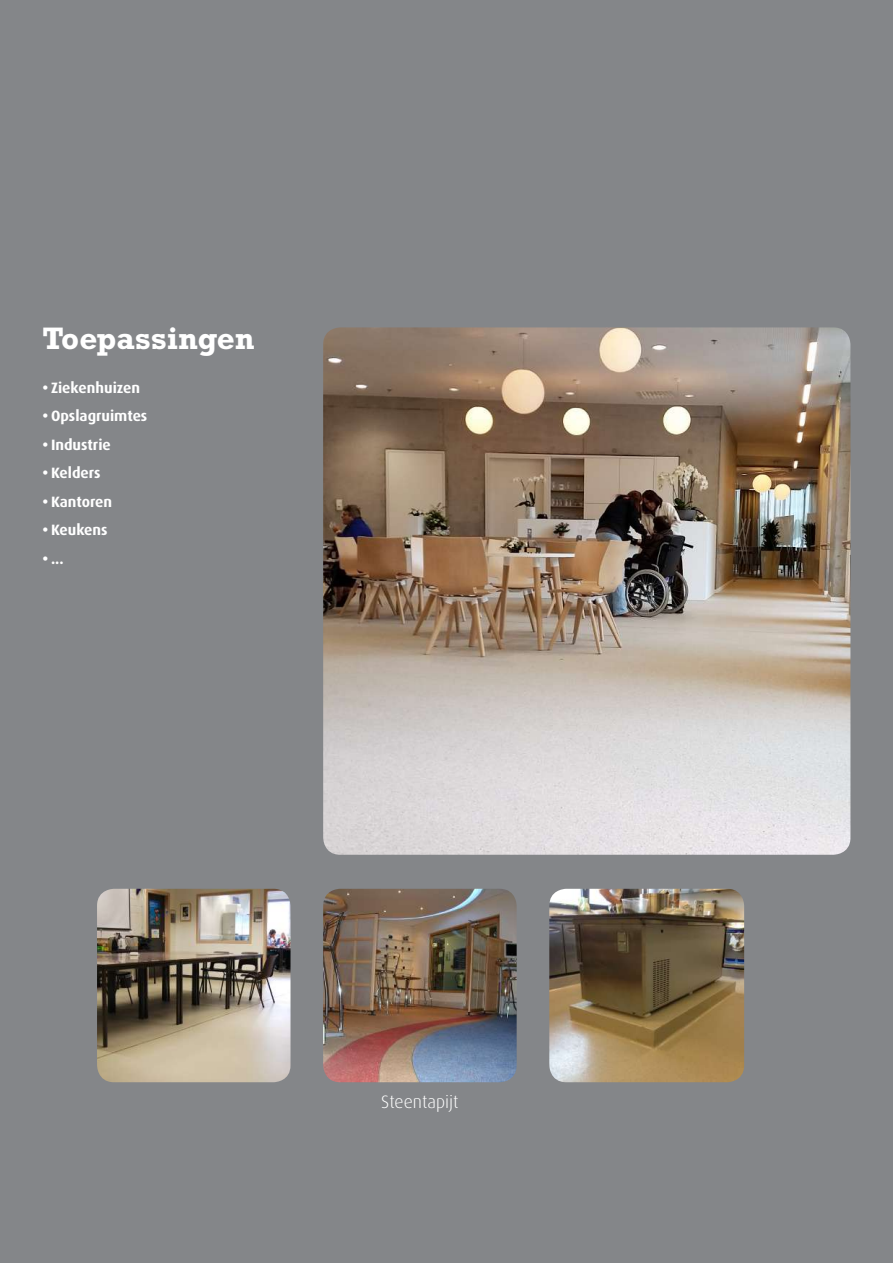
<style>
.page{position:relative;width:893px;height:1263px;background:#848689}
.page>*{position:absolute;margin:0;border:0;box-sizing:border-box;transform-origin:0 0}
.t1{font:700 31.5px "Rockwell Std";color:#fff}
.t2{font:300 18px "Dax Pro";color:#fff}
.t3{font:700 15px "Dax Pro";color:#fff}
</style>
<div class="page">
<img style="left:323px;top:327px;width:527px;height:528px">
<img style="left:549px;top:889px;width:195px;height:193px">
<img style="left:323px;top:889px;width:194px;height:193px">
<img style="left:97px;top:889px;width:193px;height:193px">
<h1 class="t1" style="left:43px;top:320px;width:214px">Toepassingen</h1>
<p class="t3" style="left:43px;top:378px;width:99px">• Ziekenhuizen</p>
<p class="t3" style="left:43px;top:406px;width:106px">• Opslagruimtes</p>
<p class="t3" style="left:43px;top:435px;width:70px">• Industrie</p>
<p class="t3" style="left:43px;top:463px;width:60px">• Kelders</p>
<p class="t3" style="left:43px;top:492px;width:71px">• Kantoren</p>
<p class="t3" style="left:43px;top:520px;width:67px">• Keukens</p>
<p class="t3" style="left:43px;top:549px;width:23px">• ...</p>
<p class="t2" style="left:381px;top:1090px;width:79px">Steentapijt</p>
</div>
